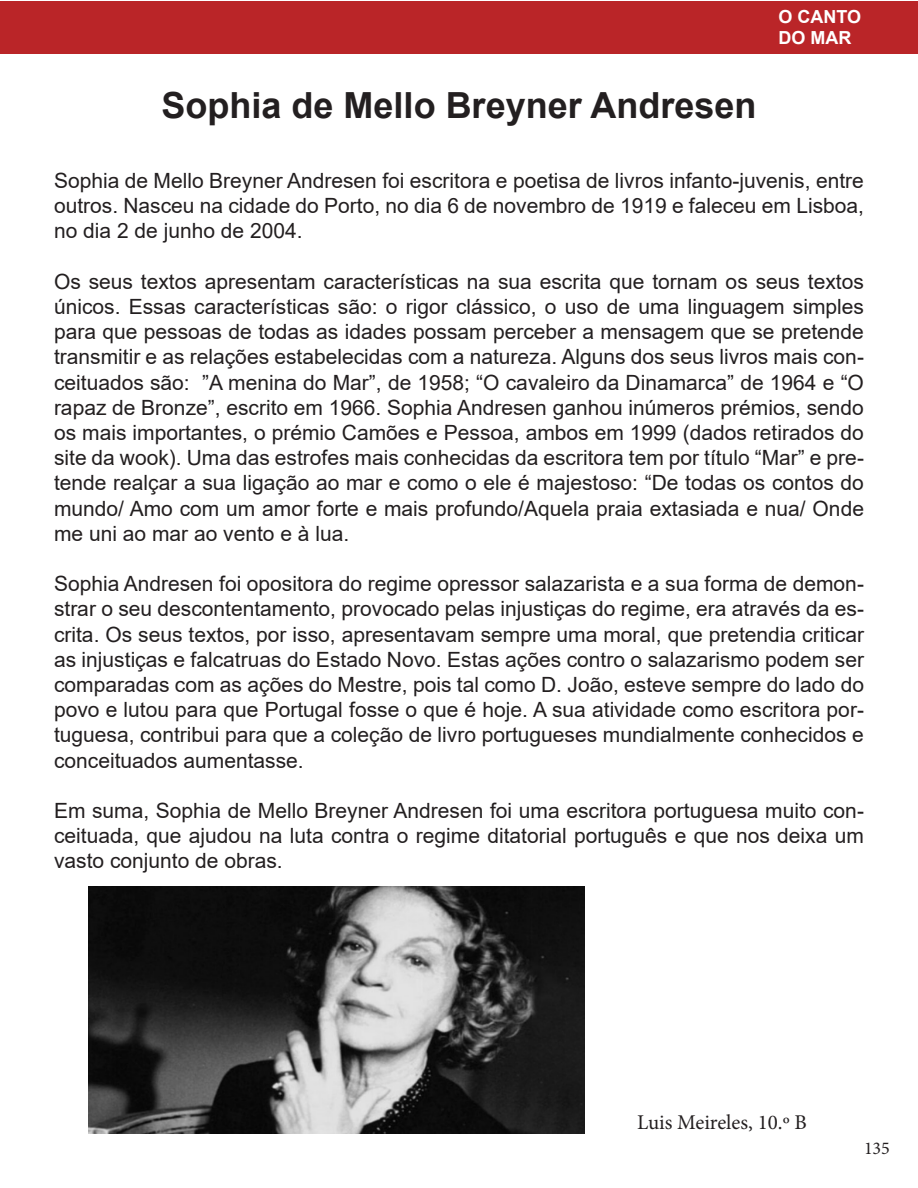
<style>
.page{position:relative;width:918px;height:1188px;background:#fff}
.page>*{position:absolute;margin:0;border:0;box-sizing:border-box;transform-origin:0 0}
.t1{font:700 36px "Arial";color:#231f20}
.t2{font:21px/25.2px "Arial";color:#231f20;text-align:justify}
.t3{font:21px "Minion Pro";color:#231f20}
.t4{font:700 18px/21px "Arial";color:#fff}
.t5{font:18px "Minion Pro";color:#231f20}
</style>
<div class="page">
<div style="left:0;top:1px;width:918px;height:52px;background:#ba2528"></div>
<img style="left:88px;top:887px;width:497px;height:247px">
<h1 class="t1" style="left:162px;top:80px;width:596px">Sophia de Mello Breyner Andresen</h1>
<p class="t4" style="left:778px;top:6px;width:84px">O CANTO<br>DO MAR</p>
<p class="t2" style="left:54px;top:168px;width:812px">Sophia de Mello Breyner Andresen foi escritora e poetisa de livros infanto-juvenis, entre outros. Nasceu na cidade do Porto, no dia 6 de novembro de 1919 e faleceu em Lisboa, no dia 2 de junho de 2004.</p>
<p class="t2" style="left:54px;top:269px;width:812px">Os seus textos apresentam características na sua escrita que tornam os seus textos únicos. Essas características são: o rigor clássico, o uso de uma linguagem simples para que pessoas de todas as idades possam perceber a mensagem que se pretende transmitir e as relações estabelecidas com a natureza. Alguns dos seus livros mais con&shy;ceituados são: ”A menina do Mar”, de 1958; “O cavaleiro da Dinamarca” de 1964 e “O rapaz de Bronze”, escrito em 1966. Sophia Andresen ganhou inúmeros prémios, sendo os mais importantes, o prémio Camões e Pessoa, ambos em 1999 (dados retirados do site da wook). Uma das estrofes mais conhecidas da escritora tem por título “Mar” e pre&shy;tende realçar a sua ligação ao mar e como o ele é majestoso: “De todas os contos do mundo/ Amo com um amor forte e mais profundo/Aquela praia extasiada e nua/ Onde me uni ao mar ao vento e à lua.</p>
<p class="t2" style="left:54px;top:571px;width:812px">Sophia Andresen foi opositora do regime opressor salazarista e a sua forma de demon&shy;strar o seu descontentamento, provocado pelas injustiças do regime, era através da es&shy;crita. Os seus textos, por isso, apresentavam sempre uma moral, que pretendia criticar as injustiças e falcatruas do Estado Novo. Estas ações contro o salazarismo podem ser comparadas com as ações do Mestre, pois tal como D. João, esteve sempre do lado do povo e lutou para que Portugal fosse o que é hoje. A sua atividade como escritora por&shy;tuguesa, contribui para que a coleção de livro portugueses mundialmente conhecidos e conceituados aumentasse.</p>
<p class="t2" style="left:54px;top:798px;width:812px">Em suma, Sophia de Mello Breyner Andresen foi uma escritora portuguesa muito con&shy;ceituada, que ajudou na luta contra o regime ditatorial português e que nos deixa um vasto conjunto de obras.</p>
<p class="t3" style="left:637px;top:1108px;width:171px">Luis Meireles, 10.º B</p>
<p class="t5" style="left:864px;top:1136px;width:27px">135</p>
</div>
